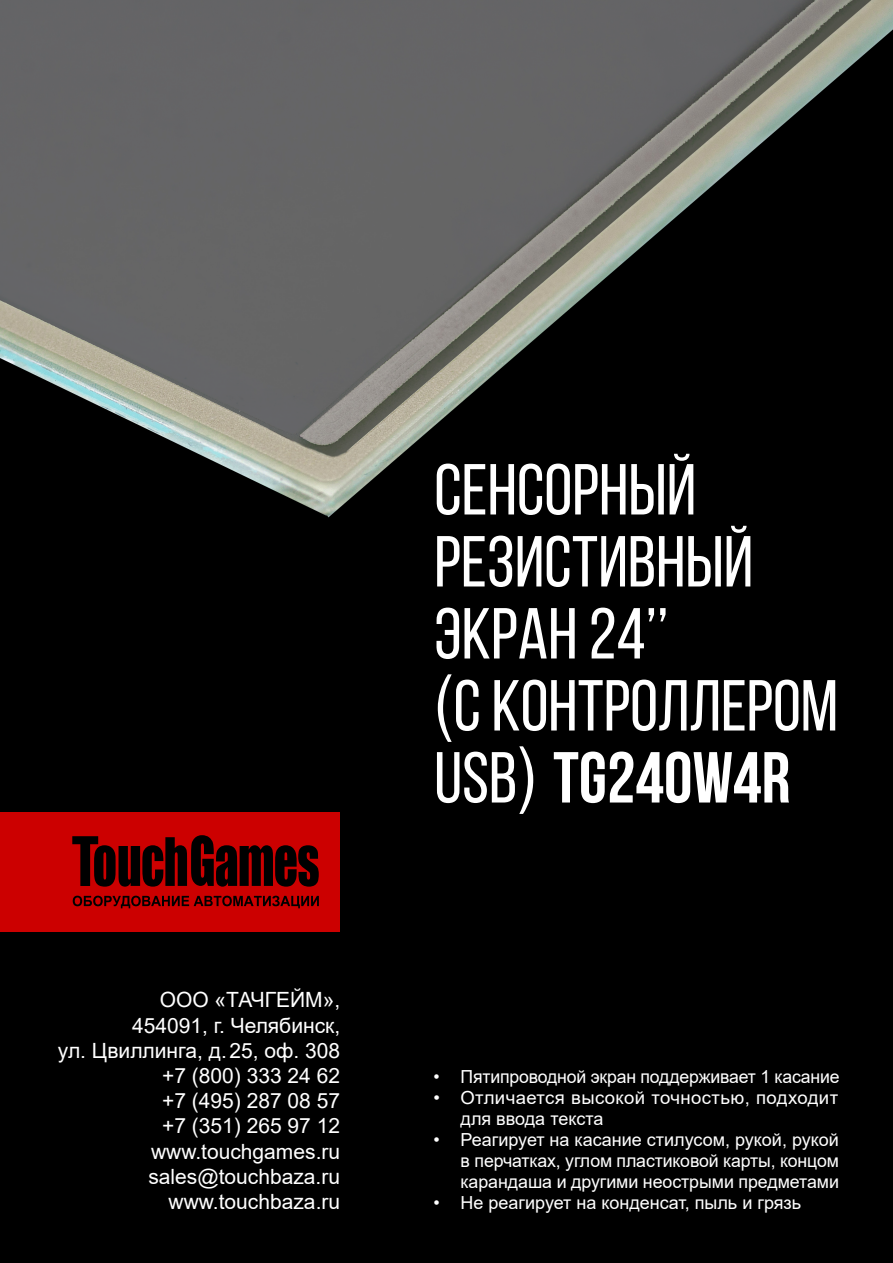
<style>
.page{position:relative;width:893px;height:1263px;background:#000}
.page>*{position:absolute;margin:0;border:0;box-sizing:border-box;transform-origin:0 0}
.ЗАГОЛОВОК_1{font:72px/72px "Bebas Neue";color:#fff}
.t1{font:21px/25.2px "Arial";color:#fff;text-align:right}
.МАРКИРОВАННЫЙ_СПИСОК{font:18px/21px "Arial";letter-spacing:-.005em;color:#fff;text-align:justify}
.МАРКИРОВАННЫЙ_СПИСОК-2{font:18px/21px "Arial";letter-spacing:.02em;color:#fff}
.s1{font-family:"Arial Narrow"}
.s2{font-weight:700}
</style>
<div class="page">
<div style="left:0;top:812px;width:340px;height:119px;background:#c00"></div>
<svg style="left:72px;top:835px;width:247px;height:52px"></svg>
<svg style="left:73px;top:896px;width:246px;height:12px"></svg>
<img style="left:0;top:0;width:893px;height:518px">
<p class="t1" style="left:58px;top:987px;width:284px">ООО «ТАЧГЕЙМ»,<br>454091, г. Челябинск,<br>ул. Цвиллинга, д.25, оф. 308 +7 (800) 333 24 62<br>+7 (495) 287 08 57<br>+7 (351) 265 97 12 www.touchgames.ru sales@touchbaza.ru www.touchbaza.ru</p>
<p class="ЗАГОЛОВОК_1" style="left:434px;top:453px;width:405px">сенсорный резистивный экран 24’’<br><span class="s1">(</span>с контроллером<br>USB<span class="s1">)</span> <span class="s2">TG240W4R</span></p>
<p class="МАРКИРОВАННЫЙ_СПИСОК" style="left:433px;top:1066px;width:408px">• Пятипроводной экран поддерживает 1 касание</p>
<p class="МАРКИРОВАННЫЙ_СПИСОК-2" style="left:460px;top:1087px;width:379px;text-indent:-27px">• Отличается высокой точностью, подходит для ввода текста</p>
<p class="МАРКИРОВАННЫЙ_СПИСОК" style="left:460px;top:1129px;width:380px;text-indent:-27px">• Реагирует на касание стилусом, рукой, рукой в перчатках, углом пластиковой карты, концом карандаша и другими неострыми предметами</p>
<p class="МАРКИРОВАННЫЙ_СПИСОК" style="left:433px;top:1192px;width:369px">• Не реагирует на конденсат, пыль и грязь</p>
</div>
